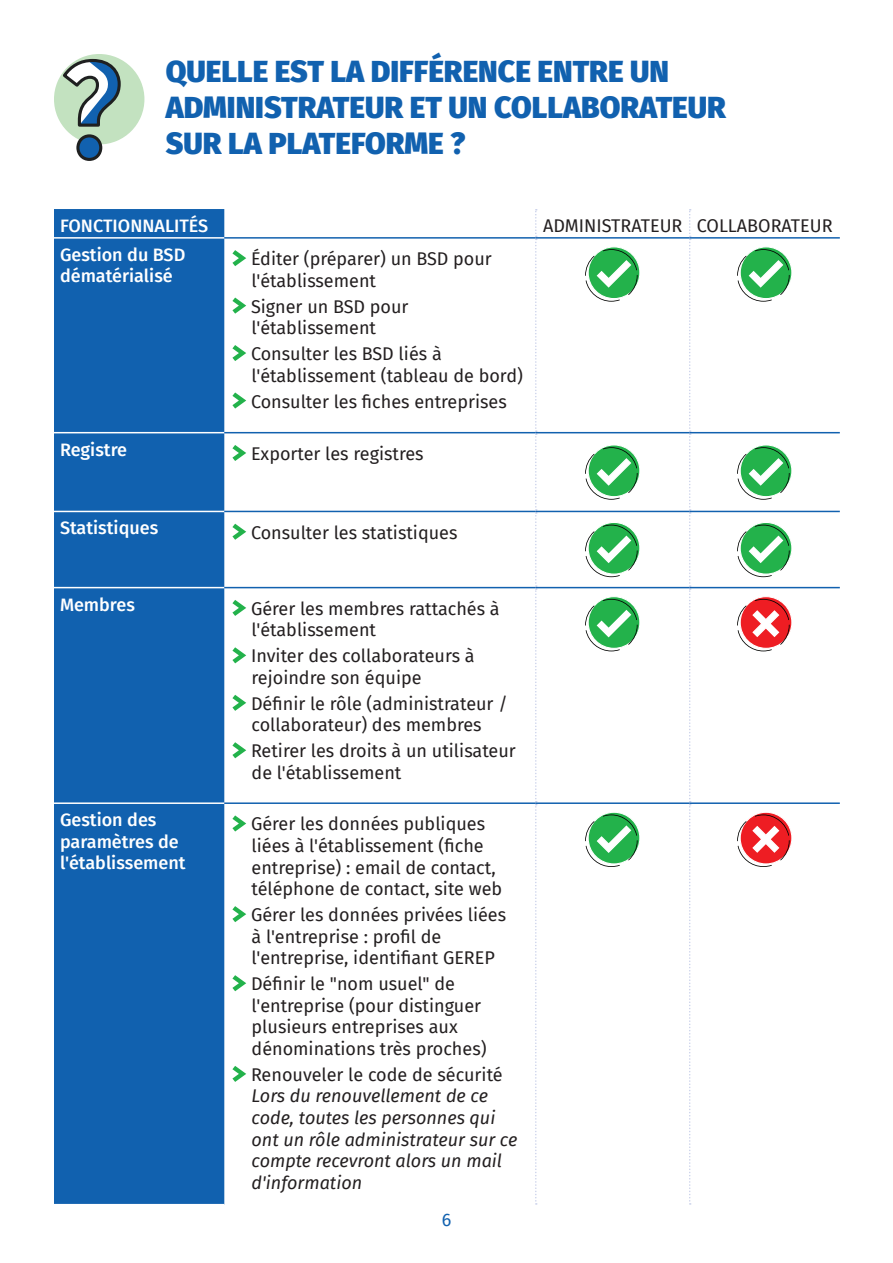
<style>
.page{position:relative;width:893px;height:1263px;background:#fff}
.page>*{position:absolute;margin:0;border:0;box-sizing:border-box;transform-origin:0 0}
.t1{font:900 30px/36px "Fira Sans";color:#1161af}
.t2{font:18px/21.6px "Fira Sans";color:#231f20}
.t3{font:italic 18px/21.6px "Fira Sans";color:#231f20}
.t4{font:500 18px/21.6px "Fira Sans";color:#fff}
.t5{font:18px "Fira Sans";color:#1161af}
</style>
<div class="page">
<svg style="left:54px;top:54px;width:90px;height:107px"></svg>
<div style="left:54px;top:209px;width:170px;height:995px;background:#1161af"></div>
<hr style="left:54px;top:237px;width:170px;height:2px;background:#fff">
<hr style="left:54px;top:432px;width:170px;height:1px;background:#fff">
<hr style="left:54px;top:511px;width:170px;height:1px;background:#fff">
<hr style="left:54px;top:587px;width:170px;height:1px;background:#fff">
<hr style="left:54px;top:802px;width:170px;height:2px;background:#fff">
<hr style="left:224px;top:511px;width:312px;height:1px;background:#1161af">
<hr style="left:224px;top:587px;width:312px;height:1px;background:#1161af">
<hr style="left:224px;top:237px;width:312px;height:2px;background:#1161af">
<hr style="left:224px;top:432px;width:312px;height:1px;background:#1161af">
<hr style="left:536px;top:237px;width:154px;height:2px;background:#1161af">
<hr style="left:690px;top:237px;width:150px;height:2px;background:#1161af">
<hr style="left:536px;top:432px;width:154px;height:1px;background:#1161af">
<hr style="left:690px;top:432px;width:150px;height:1px;background:#1161af">
<hr style="left:536px;top:511px;width:154px;height:1px;background:#1161af">
<hr style="left:690px;top:511px;width:150px;height:1px;background:#1161af">
<hr style="left:536px;top:587px;width:154px;height:1px;background:#1161af">
<hr style="left:690px;top:587px;width:150px;height:1px;background:#1161af">
<hr style="left:224px;top:802px;width:312px;height:2px;background:#1161af">
<hr style="left:536px;top:802px;width:154px;height:2px;background:#1161af">
<hr style="left:690px;top:802px;width:150px;height:2px;background:#1161af">
<svg style="left:535px;top:209px;width:2px;height:996px"></svg>
<svg style="left:689px;top:209px;width:2px;height:996px"></svg>
<svg style="left:232px;top:250px;width:14px;height:16px"></svg>
<svg style="left:232px;top:298px;width:14px;height:16px"></svg>
<svg style="left:232px;top:345px;width:14px;height:16px"></svg>
<svg style="left:232px;top:392px;width:14px;height:17px"></svg>
<svg style="left:585px;top:247px;width:55px;height:55px"></svg>
<svg style="left:737px;top:247px;width:55px;height:55px"></svg>
<svg style="left:232px;top:445px;width:14px;height:16px"></svg>
<svg style="left:585px;top:445px;width:55px;height:55px"></svg>
<svg style="left:737px;top:445px;width:55px;height:55px"></svg>
<svg style="left:232px;top:524px;width:14px;height:16px"></svg>
<svg style="left:585px;top:522px;width:55px;height:55px"></svg>
<svg style="left:737px;top:522px;width:55px;height:55px"></svg>
<svg style="left:232px;top:600px;width:14px;height:16px"></svg>
<svg style="left:232px;top:647px;width:14px;height:16px"></svg>
<svg style="left:232px;top:695px;width:14px;height:16px"></svg>
<svg style="left:232px;top:742px;width:14px;height:16px"></svg>
<svg style="left:585px;top:596px;width:55px;height:55px"></svg>
<svg style="left:737px;top:596px;width:55px;height:55px"></svg>
<svg style="left:232px;top:815px;width:14px;height:16px"></svg>
<svg style="left:232px;top:906px;width:14px;height:16px"></svg>
<svg style="left:232px;top:975px;width:14px;height:16px"></svg>
<svg style="left:232px;top:1066px;width:14px;height:16px"></svg>
<svg style="left:585px;top:812px;width:55px;height:55px"></svg>
<svg style="left:737px;top:812px;width:55px;height:55px"></svg>
<p class="t1" style="left:166px;top:51px;width:562px">QUELLE EST LA DIFFÉRENCE ENTRE UN<br>ADMINISTRATEUR ET UN COLLABORATEUR</p>
<p class="t1" style="left:166px;top:123px;width:301px">SUR LA PLATEFORME ?</p>
<p class="t4" style="left:60px;top:214px;width:150px">FONCTIONNALITÉS</p>
<p class="t2" style="left:543px;top:214px;width:141px">ADMINISTRATEUR</p>
<p class="t2" style="left:697px;top:214px;width:137px">COLLABORATEUR</p>
<p class="t4" style="left:60px;top:243px;width:127px">Gestion du BSD dématérialisé</p>
<p class="t2" style="left:251px;top:248px;width:242px">Éditer (préparer) un BSD pour l'établissement</p>
<p class="t2" style="left:251px;top:295px;width:159px">Signer un BSD pour l'établissement</p>
<p class="t2" style="left:251px;top:342px;width:273px">Consulter les BSD liés à l'établissement (tableau de bord)</p>
<p class="t2" style="left:251px;top:390px;width:257px">Consulter les fiches entreprises</p>
<p class="t4" style="left:60px;top:438px;width:69px">Registre</p>
<p class="t2" style="left:251px;top:442px;width:174px">Exporter les registres</p>
<p class="t4" style="left:60px;top:516px;width:100px">Statistiques</p>
<p class="t2" style="left:251px;top:521px;width:208px">Consulter les statistiques</p>
<p class="t4" style="left:60px;top:593px;width:76px">Membres</p>
<p class="t2" style="left:251px;top:597px;width:250px">Gérer les membres rattachés à l'établissement</p>
<p class="t2" style="left:251px;top:645px;width:225px">Inviter des collaborateurs à rejoindre son équipe</p>
<p class="t2" style="left:251px;top:692px;width:258px">Définir le rôle (administrateur / collaborateur) des membres</p>
<p class="t2" style="left:251px;top:740px;width:266px">Retirer les droits à un utilisateur de l'établissement</p>
<p class="t4" style="left:60px;top:808px;width:127px">Gestion des paramètres de l'établissement</p>
<p class="t2" style="left:251px;top:813px;width:253px">Gérer les données publiques liées à l'établissement (fiche entreprise) : email de contact, téléphone de contact, site web</p>
<p class="t2" style="left:251px;top:903px;width:257px">Gérer les données privées liées à l'entreprise : profil de l'entreprise, identifiant GEREP</p>
<p class="t2" style="left:251px;top:973px;width:237px">Définir le "nom usuel" de l'entreprise (pour distinguer plusieurs entreprises aux dénominations très proches)</p>
<p class="t2" style="left:251px;top:1063px;width:253px">Renouveler le code de sécurité</p>
<p class="t3" style="left:252px;top:1085px;width:267px">Lors du renouvellement de ce code, toutes les personnes qui ont un rôle administrateur sur ce compte recevront alors un mail d'information</p>
<p class="t5" style="left:442px;top:1206px;width:11px">6</p>
</div>
